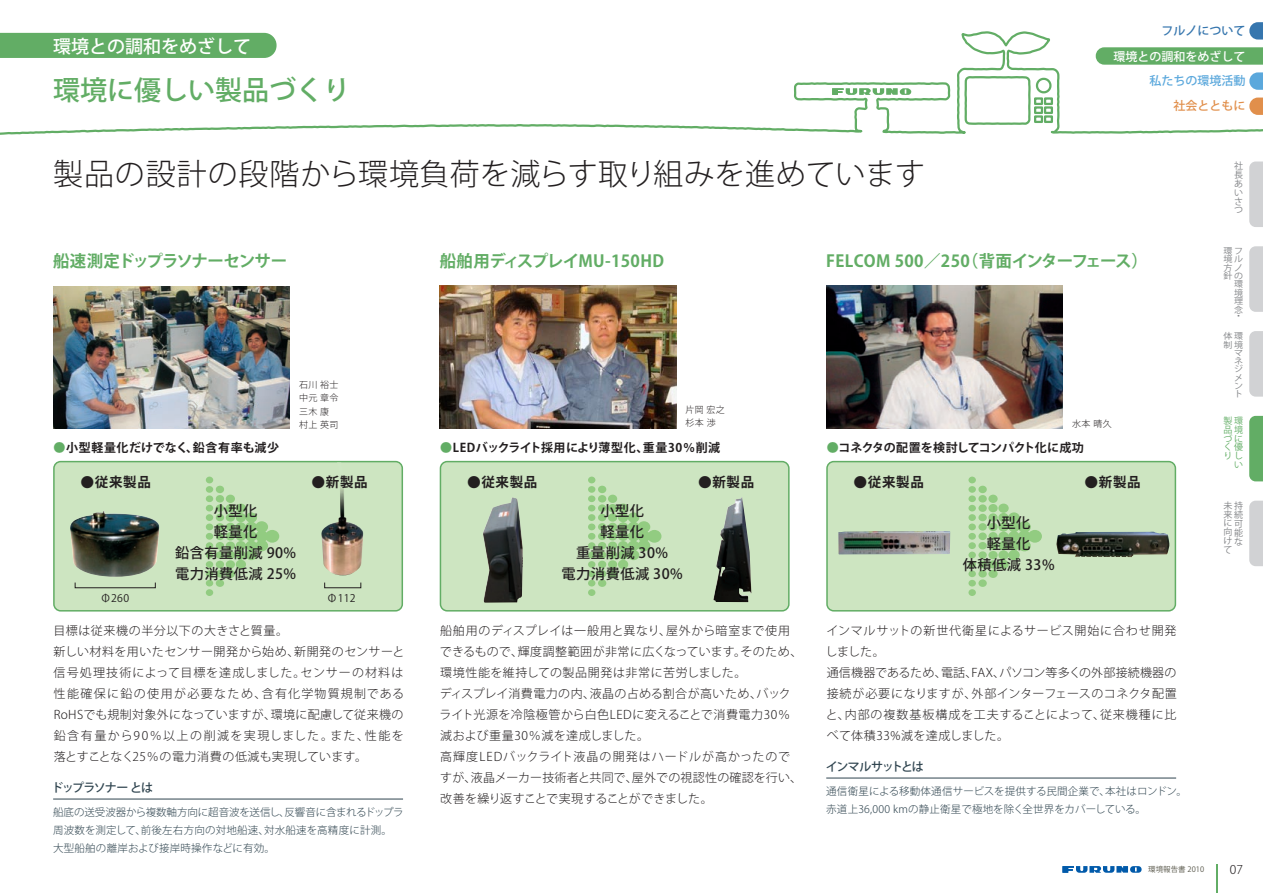
<style>
.page{position:relative;width:1263px;height:893px;background:#fff}
.page>*{position:absolute;margin:0;border:0;box-sizing:border-box;transform-origin:0 0}
.t1{font:300 30px "Koz Go Pro";letter-spacing:.01em;color:#231f20}
.t2{font:500 27px "Koz Go Pro";color:#62ad65}
.t3{font:500 18px "Koz Go Pro";color:#fff}
.t4{font:700 16.5px "Koz Go Pro";color:#62ad65}
.t5{font:700 16.5px "Koz Go Pro";letter-spacing:-.05em;color:#62ad65}
.t6{font:700 16.5px "Koz Go Pro";letter-spacing:.02em;color:#62ad65}
.t7{font:700 16.5px "Koz Go Pro";letter-spacing:-.08em;color:#62ad65}
.t8{font:500 14.25px/21px "Koz Go Pro";letter-spacing:.03em;color:#231f20;text-align:center}
.t9{font:700 13.5px "Koz Go Pro";letter-spacing:.05em;color:#231f20}
.t10{font:300 12px/21px "Koz Go Pro";letter-spacing:.035em;color:#231f20}
.t11{font:300 12px/21px "Koz Go Pro";letter-spacing:.085em;color:#231f20}
.t12{font:300 12px "Koz Go Pro";letter-spacing:.065em;color:#231f20}
.t13{font:300 12px/21px "Koz Go Pro";letter-spacing:-.015em;color:#231f20}
.t14{font:700 12px "Koz Go Pro";letter-spacing:-.025em;color:#231f20}
.t15{font:300 12px "Koz Go Pro";letter-spacing:.08em;color:#231f20}
.t16{font:700 12px "Koz Go Pro";letter-spacing:-.03em;color:#231f20}
.t17{font:500 12px "Koz Go Pro";letter-spacing:-.09em;color:#2f444f}
.t18{font:700 12px "Koz Go Pro";letter-spacing:.05em;color:#231f20}
.t19{font:300 12px "Koz Go Pro";letter-spacing:.01em;color:#231f20}
.t20{font:300 12px "Koz Go Pro";letter-spacing:.115em;color:#231f20}
.t21{font:300 12px "Koz Go Pro";letter-spacing:.015em;color:#231f20}
.t22{font:300 12px "Koz Go Pro";letter-spacing:-.01em;color:#231f20}
.t23{font:300 12px "Koz Go Pro";letter-spacing:.07em;color:#231f20}
.t24{font:500 12px "Koz Go Pro";color:#fff}
.t25{font:300 12px "Koz Go Pro";letter-spacing:.005em;color:#231f20}
.t26{font:700 12px "Koz Go Pro";letter-spacing:.015em;color:#231f20}
.t27{font:500 12px "Koz Go Pro";color:#5ba8dc}
.t28{font:500 12px "Koz Go Pro";color:#3676ae}
.t29{font:500 12px "Koz Go Pro";color:#e18f4b}
.t30{font:300 10.5px/18px "Koz Go Pro";letter-spacing:.01em;color:#2f444f}
.t31{font:300 10.5px "Koz Go Pro";letter-spacing:-.025em;color:#2f444f}
.t32{font:10.5px "Koz Go Pro";letter-spacing:.03em;color:#231f20}
.t33{font:300 9px/13.5px "Koz Go Pro";letter-spacing:.04em;color:#231f20}
.t34{font:9px/8.7px "Koz Go Pro";color:#808285;text-align:justify}
.t35{font:9px/8.9px "Koz Go Pro";color:#62ad65;text-align:right}
.t36{font:8.55px/8.2px "Koz Go Pro";color:#808285;text-align:right;scale:1.05 1}
.t37{font:7.5px "Koz Go Pro";color:#58574a}
.s1{color:#62ad65}
</style>
<div class="page">
<svg style="left:0;top:31px;width:1263px;height:104px"></svg>
<svg style="left:832px;top:88px;width:79px;height:7px"></svg>
<div style="left:0;top:33px;width:277px;height:25px;background:#62ad65"></div>
<hr style="left:53px;top:799px;width:350px;height:1px;background:#2f444f">
<hr style="left:826px;top:778px;width:350px;height:1px;background:#2f444f">
<img style="left:53px;top:286px;width:237px;height:142px">
<img style="left:440px;top:286px;width:236px;height:142px">
<img style="left:826px;top:286px;width:237px;height:142px">
<div style="left:53px;top:461px;width:350px;height:151px;background:#cde5c1"></div>
<img style="left:321px;top:462px;width:42px;height:113px">
<img style="left:70px;top:511px;width:89px;height:66px">
<div style="left:75px;top:582px;width:81px;height:6px;border:1px solid #231f20"></div>
<div style="left:324px;top:582px;width:37px;height:6px;border:1px solid #231f20"></div>
<div style="left:440px;top:461px;width:350px;height:151px;background:#cde5c1"></div>
<img style="left:713px;top:497px;width:38px;height:105px">
<img style="left:483px;top:497px;width:40px;height:106px">
<div style="left:826px;top:461px;width:350px;height:151px;background:#cde5c1"></div>
<img style="left:838px;top:531px;width:112px;height:23px">
<img style="left:1056px;top:532px;width:113px;height:25px">
<svg style="left:206px;top:477px;width:73px;height:119px;background:#b8dcab"></svg>
<svg style="left:588px;top:477px;width:73px;height:119px;background:#b8dcab"></svg>
<svg style="left:968px;top:477px;width:74px;height:119px;background:#b9dcab"></svg>
<svg style="left:1062px;top:866px;width:79px;height:7px"></svg>
<svg style="left:1216px;top:864px;width:1px;height:29px"></svg>
<svg style="left:1249px;top:22px;width:14px;height:18px"></svg>
<svg style="left:1096px;top:47px;width:167px;height:18px;background:#69b06b"></svg>
<svg style="left:1249px;top:98px;width:14px;height:17px"></svg>
<svg style="left:1249px;top:72px;width:14px;height:18px"></svg>
<svg style="left:1249px;top:162px;width:14px;height:65px"></svg>
<svg style="left:1249px;top:246px;width:14px;height:66px"></svg>
<svg style="left:1249px;top:416px;width:14px;height:65px"></svg>
<svg style="left:1249px;top:501px;width:14px;height:65px"></svg>
<svg style="left:1249px;top:331px;width:14px;height:66px"></svg>
<h3 class="t3" style="left:53px;top:35px;width:199px">環境との調和をめざして</h3>
<h2 class="t2" style="left:53px;top:73px;width:298px">環境に優しい製品づくり</h2>
<h1 class="t1" style="left:53px;top:154px;width:873px">製品の設計の段階から環境負荷を減らす取り組みを進めています</h1>
<p class="t28" style="left:1161px;top:23px;width:85px">フルノについて</p>
<p class="t24" style="left:1113px;top:48px;width:133px">環境との調和をめざして</p>
<p class="t29" style="left:1173px;top:98px;width:73px">社会とともに</p>
<p class="t27" style="left:1149px;top:73px;width:97px">私たちの環境活動</p>
<p class="t34" style="left:1234px;top:162px;width:10px">社長あいさつ</p>
<h3 class="t5" style="left:53px;top:250px;width:236px">船速測定ドップラソナーセンサー</h3>
<h3 class="t4" style="left:440px;top:250px;width:226px">船舶用ディスプレイMU-150HD</h3>
<h3 class="t6" style="left:826px;top:250px;width:145px">FELCOM 500／250</h3>
<h3 class="t7" style="left:962px;top:250px;width:187px">（背面インターフェース(</h3>
<p class="t33" style="left:299px;top:377px;width:41px">石川裕士中元章令三木康村上英司</p>
<p class="t33" style="left:685px;top:403px;width:41px">片岡宏之</p>
<p class="t33" style="left:686px;top:416px;width:32px">杉本渉</p>
<p class="t33" style="left:1072px;top:416px;width:41px">水本晴久</p>
<p class="t18" style="left:54px;top:440px;width:227px"><span class="s1">●</span>小型軽量化だけでなく鉛含有率も減少</p>
<p class="t26" style="left:186px;top:440px;width:13px">、</p>
<p class="t16" style="left:440px;top:440px;width:210px"><span class="s1">●</span>LEDバックライト採用により薄型化、</p>
<p class="t26" style="left:643px;top:440px;width:79px">重量30％削減</p>
<p class="t14" style="left:827px;top:440px;width:259px"><span class="s1">●</span>コネクタの配置を検討してコンパクト化に成功</p>
<p class="t9" style="left:95px;top:473px;width:58px">従来製品</p>
<p class="t9" style="left:326px;top:473px;width:43px">新製品</p>
<p class="t9" style="left:94px;top:490px;width:15px;rotate:-180deg">●</p>
<p class="t9" style="left:325px;top:490px;width:15px;rotate:-180deg">●</p>
<p class="t9" style="left:481px;top:473px;width:58px">従来製品</p>
<p class="t9" style="left:867px;top:490px;width:15px;rotate:-180deg">●</p>
<p class="t9" style="left:712px;top:473px;width:43px">新製品</p>
<p class="t9" style="left:1098px;top:490px;width:15px;rotate:-180deg">●</p>
<p class="t9" style="left:868px;top:473px;width:58px">従来製品</p>
<p class="t9" style="left:1099px;top:473px;width:43px">新製品</p>
<p class="t9" style="left:481px;top:490px;width:15px;rotate:-180deg">●</p>
<p class="t9" style="left:712px;top:490px;width:15px;rotate:-180deg">●</p>
<p class="t32" style="left:100px;top:591px;width:30px">Φ260</p>
<p class="t8" style="left:175px;top:501px;width:123px">小型化<br>軽量化<br>鉛含有量削減 90%電力消費低減 25%</p>
<p class="t8" style="left:562px;top:501px;width:123px">小型化<br>軽量化<br>重量削減 30%<br>電力消費低減 30%</p>
<p class="t32" style="left:327px;top:591px;width:30px">Φ112</p>
<p class="t10" style="left:53px;top:620px;width:236px">目標は従来機の半分以下の大きさと質量。</p>
<p class="t10" style="left:54px;top:641px;width:247px">新しい材料を用いたセンサー開発から始め、</p>
<p class="t10" style="left:294px;top:641px;width:112px">新開発のセンサーと</p>
<p class="t11" style="left:262px;top:662px;width:144px;text-indent:-208px">信号処理技術によって目標を達成しました。<br>含有化学物質規制である</p>
<p class="t11" style="left:301px;top:662px;width:104px">センサーの材料は</p>
<p class="t20" style="left:54px;top:686px;width:214px">性能確保に鉛の使用が必要なため、</p>
<p class="t10" style="left:54px;top:704px;width:224px">RoHSでも規制対象外になっていますが、</p>
<p class="t10" style="left:271px;top:704px;width:134px">環境に配慮して従来機の</p>
<p class="t10" style="left:54px;top:725px;width:315px">鉛含有量から90％以上の削減を実現しました。<br>落とすことなく25％の電力消費の低減も実現しています。</p>
<p class="t10" style="left:365px;top:725px;width:40px">性能を</p>
<p class="t10" style="left:330px;top:725px;width:40px">また、</p>
<p class="t17" style="left:51px;top:780px;width:103px">ドップラソナーとは</p>
<p class="t30" style="left:53px;top:804px;width:352px">船底の送受波器から複数軸方向に超音波を送信し反響音に含まれるドップラ</p>
<p class="t30" style="left:264px;top:804px;width:129px;text-indent:15px">、<br>対水船速を高精度に計測。</p>
<p class="t30" style="left:141px;top:822px;width:130px">前後左右方向の対地船速、</p>
<p class="t30" style="left:53px;top:822px;width:223px">周波数を測定して、<br>大型船舶の離岸および接岸時操作などに有効。</p>
<p class="t10" style="left:440px;top:620px;width:232px">船舶用のディスプレイは一般用と異なり、</p>
<p class="t12" style="left:666px;top:623px;width:126px">屋外から暗室まで使用</p>
<p class="t10" style="left:518px;top:641px;width:230px">輝度調整範囲が非常に広くなっています。</p>
<p class="t10" style="left:740px;top:641px;width:63px">そのため、</p>
<p class="t10" style="left:440px;top:641px;width:308px">できるもので、<br>環境性能を維持しての製品開発は非常に苦労しました。</p>
<p class="t10" style="left:440px;top:683px;width:157px">ディスプレイ消費電力の内、</p>
<p class="t10" style="left:440px;top:704px;width:352px">ライト光源を冷陰極管から白色LEDに変えることで消費電力30％</p>
<p class="t10" style="left:440px;top:725px;width:211px">減および重量30％減を達成しました。</p>
<p class="t11" style="left:440px;top:746px;width:351px">高輝度LEDバックライト液晶の開発はハードルが高かったので</p>
<p class="t10" style="left:632px;top:767px;width:172px">屋外での視認性の確認を行い、</p>
<p class="t10" style="left:590px;top:683px;width:174px">液晶の占める割合が高いため、</p>
<p class="t10" style="left:756px;top:683px;width:36px">バック</p>
<p class="t13" style="left:440px;top:767px;width:274px">すが、<br>改善を繰り返すことで実現することができました。</p>
<p class="t22" style="left:471px;top:770px;width:168px">液晶メーカー技術者と共同で、</p>
<p class="t8" style="left:963px;top:513px;width:93px">小型化<br>軽量化<br>体積低減 33%</p>
<p class="t12" style="left:826px;top:623px;width:352px">インマルサットの新世代衛星によるサービス開始に合わせ開発</p>
<p class="t10" style="left:825px;top:641px;width:61px">しました。</p>
<p class="t21" style="left:999px;top:665px;width:179px">パソコン等多くの外部接続機器の</p>
<p class="t25" style="left:827px;top:665px;width:122px">通信機器であるため、</p>
<p class="t10" style="left:941px;top:662px;width:38px">電話、</p>
<p class="t10" style="left:972px;top:662px;width:35px">FAX、</p>
<p class="t23" style="left:827px;top:686px;width:151px">接続が必要になりますが、</p>
<p class="t19" style="left:971px;top:686px;width:207px">外部インターフェースのコネクタ配置</p>
<p class="t15" style="left:845px;top:707px;width:262px">内部の複数基板構成を工夫することによって、</p>
<p class="t10" style="left:1100px;top:704px;width:78px">従来機種に比</p>
<p class="t10" style="left:826px;top:704px;width:185px">と、<br>べて体積33%減を達成しました。</p>
<p class="t17" style="left:826px;top:759px;width:100px">インマルサットとは</p>
<p class="t30" style="left:826px;top:783px;width:321px">通信衛星による移動体通信サービスを提供する民間企業で、<br>赤道上36,000 kmの静止衛星で極地を除く全世界をカバーしている。</p>
<p class="t31" style="left:1105px;top:785px;width:83px">本社はロンドン。</p>
<p class="t37" style="left:1148px;top:865px;width:57px">環境報告書 2010</p>
<p class="t36" style="left:1223px;top:247px;width:20px">環フ境ル方ノ針の環境理念</p>
<p class="t36" style="left:1234px;top:312px;width:7px">・</p>
<p class="t36" style="left:1223px;top:332px;width:20px">体環制境マ<br>ネ<br>ジ<br>メ<br>ン<br>ト</p>
<p class="t35" style="left:1223px;top:416px;width:21px">製環品境づにく優りしい</p>
<p class="t34" style="left:1223px;top:501px;width:21px">未持来続に可向能けな</p>
<p class="t34" style="left:1223px;top:546px;width:10px">て</p>
<p class="t10" style="left:1230px;top:859px;width:15px">07</p>
</div>
